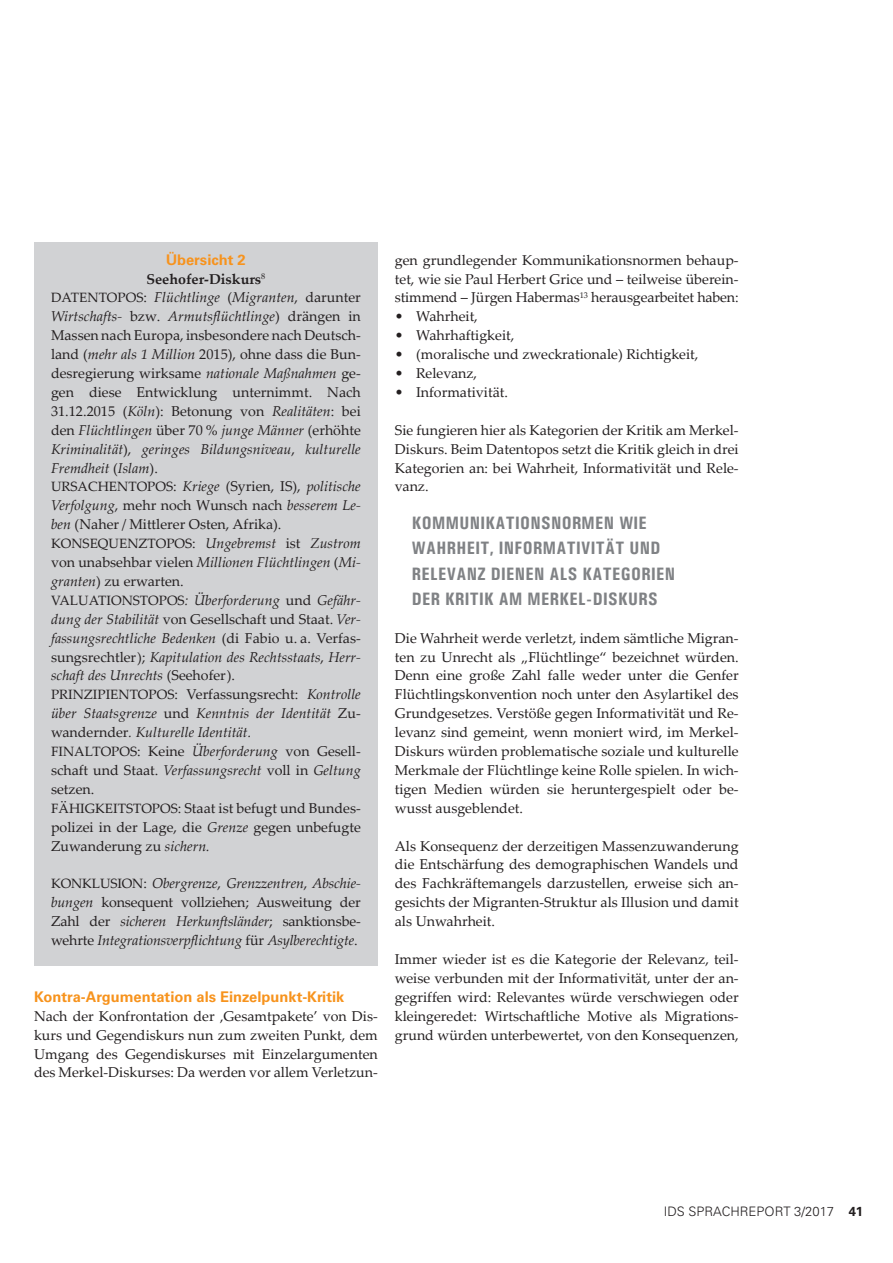
<style>
.page{position:relative;width:893px;height:1263px;background:#fff}
.page>*{position:absolute;margin:0;border:0;box-sizing:border-box;transform-origin:0 0}
.t1{font:700 condensed 18px/25.2px "Univers";letter-spacing:.02em;color:#808285}
.t2{font:700 14.7px "Univers LT Pro 65";color:#f7931d}
.t3{font:14.25px/18.9px "Palatino Linotype";color:#231f20;text-align:justify}
.t4{font:italic 14.25px/18.9px "Palatino Linotype";letter-spacing:-.01em;color:#231f20;text-align:justify}
.t5{font:300 13.05px "Univers LT Pro 45";color:#231f20}
.s1{font-weight:700}
.s2{font-size:13.5px}
.s3{font-style:italic}
.s4{font-style:normal;font-size:13.5px}
.s5{font-style:normal}
.s6{font-family:"Univers LT Pro 65";font-weight:700}
</style>
<div class="page">
<div style="left:34px;top:242px;width:344px;height:723px;background:#d1d2d4"></div>
<p class="t2" style="left:166px;top:251px;width:81px">Übersicht 2</p>
<p class="t3" style="left:51px;top:269px;width:311px;text-align:left;text-indent:95px"><span class="s1">Seehofer-Diskurs</span><sup>8<br></sup><span class="s2">DATENTOPOS</span>: <span class="s3">Flüchtlinge</span> (<span class="s3">Migranten</span>, darunter <span class="s3">Wirtschafts-</span> bzw. <span class="s3">Armutsflüchtlinge</span>) drängen in Massen nach Europa, insbesondere nach Deutsch&shy;land (<span class="s3">mehr als 1 Million</span> 2015), ohne dass die Bun&shy;desregierung wirksame <span class="s3">nationale Maßnahmen</span> ge&shy;gen diese Entwicklung unternimmt. Nach 31.12.2015 (<span class="s3">Köln</span>): Betonung von <span class="s3">Realitäten</span>: bei den <span class="s3">Flüchtlingen</span> über 70 % <span class="s3">junge Männer</span> (erhöhte <span class="s3">Kriminalität</span>), <span class="s3">geringes Bildungsniveau</span>, <span class="s3">kulturelle Fremdheit</span> (<span class="s3">Islam</span>).<br><span class="s2">URSACHENTOPOS</span>: <span class="s3">Kriege</span> (Syrien, IS), <span class="s3">politische Verfolgung</span>, mehr noch Wunsch nach <span class="s3">besserem Le&shy;ben</span> (Naher / Mittlerer Osten, Afrika).<br><span class="s2">KONSEQUENZTOPOS</span>: <span class="s3">Ungebremst</span> ist <span class="s3">Zustrom </span>von unabsehbar vielen <span class="s3">Millionen Flüchtlingen</span> (<span class="s3">Mi&shy;granten</span>) zu erwarten.<br><span class="s2">VALUATIONSTOPOS</span><span class="s3">: Überforderung</span> und <span class="s3">Gefähr&shy;dung der Stabilität</span> von Gesellschaft und Staat. <span class="s3">Ver&shy;fassungsrechtliche Bedenken</span> (di Fabio u. a. Verfas&shy;sungsrechtler); <span class="s3">Kapitulation des Rechtsstaats</span>, <span class="s3">Herr&shy;schaft des Unrechts</span> (Seehofer).<br><span class="s2">PRINZIPIENTOPOS</span>: Verfassungsrecht: <span class="s3">Kontrolle über Staatsgrenze</span> und <span class="s3">Kenntnis der Identität</span> Zu&shy;wandernder<span class="s3">. Kulturelle Identität.<br></span><span class="s2">FINALTOPOS</span>: Keine <span class="s3">Überforderung</span> von Gesell&shy;schaft und Staat. <span class="s3">Verfassungsrecht</span> voll in <span class="s3">Geltung </span>setzen.<br><span class="s2">FÄHIGKEITSTOPOS</span>: Staat ist befugt und Bundes&shy;polizei in der Lage, die <span class="s3">Grenze</span> gegen unbefugte Zuwanderung zu <span class="s3">sichern.</span></p>
<p class="t4" style="left:51px;top:873px;width:311px"><span class="s4">KONKLUSION</span><span class="s5">:</span> Obergrenze<span class="s5">,</span> Grenzzentren<span class="s5">,</span> Abschie&shy;bungen <span class="s5">konsequent vollziehen; Ausweitung der Zahl der</span> sicheren Herkunftsländer<span class="s5">; sanktionsbe&shy;wehrte</span> Integrationsverpflichtung <span class="s5">für</span> Asylberechtigte<span class="s5">.</span></p>
<p class="t2" style="left:34px;top:988px;width:312px">Kontra-Argumentation als Einzelpunkt-Kritik</p>
<p class="t3" style="left:34px;top:1006px;width:345px">Nach der Konfrontation der ‚Gesamtpakete’ von Dis&shy;kurs und Gegendiskurs nun zum zweiten Punkt, dem Umgang des Gegendiskurses mit Einzelargumenten des Merkel-Diskurses: Da werden vor allem Verletzun-</p>
<p class="t3" style="left:395px;top:250px;width:345px">gen grundlegender Kommunikationsnormen behaup&shy;tet, wie sie Paul Herbert Grice und – teilweise überein&shy;stimmend – Jürgen Habermas<sup>13</sup> herausgearbeitet haben:</p>
<p class="t3" style="left:395px;top:306px;width:85px">• Wahrheit,</p>
<p class="t3" style="left:395px;top:325px;width:121px">• Wahrhaftigkeit,</p>
<p class="t3" style="left:395px;top:344px;width:305px">• (moralische und zweckrationale) Richtigkeit,</p>
<p class="t3" style="left:395px;top:363px;width:84px">• Relevanz,</p>
<p class="t3" style="left:395px;top:382px;width:115px">• Informativität.</p>
<p class="t3" style="left:395px;top:420px;width:345px">Sie fungieren hier als Kategorien der Kritik am Merkel-Diskurs. Beim Datentopos setzt die Kritik gleich in drei Kategorien an: bei Wahrheit, Informativität und Rele&shy;vanz.</p>
<p class="t1" style="left:412px;top:510px;width:265px">KOMMUNIKATIONSNORMEN WIE<br>WAHRHEIT, INFORMATIVITÄT UND<br>RELEVANZ DIENEN ALS KATEGORIEN<br>DER KRITIK AM MERKEL-DISKURS</p>
<p class="t3" style="left:395px;top:628px;width:345px">Die Wahrheit werde verletzt, indem sämtliche Migran&shy;ten zu Unrecht als „Flüchtlinge“ bezeichnet würden.<br>Denn eine große Zahl falle weder unter die Genfer Flüchtlingskonvention noch unter den Asylartikel des Grundgesetzes. Verstöße gegen Informativität und Re&shy;levanz sind gemeint, wenn moniert wird, im Merkel-Diskurs würden problematische soziale und kulturelle Merkmale der Flüchtlinge keine Rolle spielen. In wich&shy;tigen Medien würden sie heruntergespielt oder be&shy;wusst ausgeblendet.</p>
<p class="t3" style="left:395px;top:836px;width:345px">Als Konsequenz der derzeitigen Massenzuwanderung die Entschärfung des demographischen Wandels und des Fachkräftemangels darzustellen, erweise sich an&shy;gesichts der Migranten-Struktur als Illusion und damit als Unwahrheit.</p>
<p class="t3" style="left:395px;top:949px;width:345px">Immer wieder ist es die Kategorie der Relevanz, teil&shy;weise verbunden mit der Informativität, unter der an&shy;gegriffen wird: Relevantes würde verschwiegen oder kleingeredet: Wirtschaftliche Motive als Migrations&shy;grund würden unterbewertet, von den Konsequenzen,</p>
<p class="t5" style="left:664px;top:1203px;width:201px">IDS SPRACHREPORT 3/2017 <span class="s6">41</span></p>
</div>
